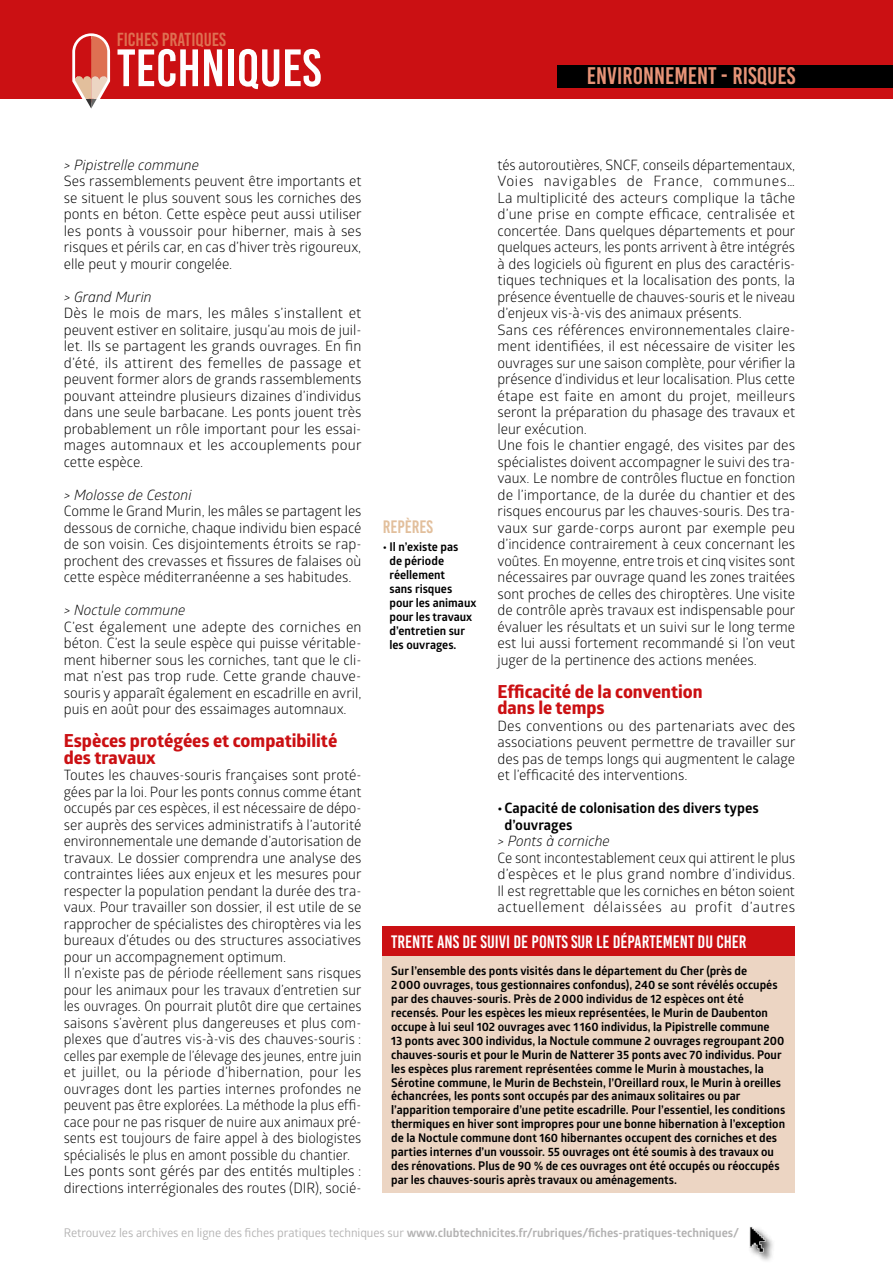
<style>
.page{position:relative;width:893px;height:1263px;background:#fff}
.page>*{position:absolute;margin:0;border:0;box-sizing:border-box;transform-origin:0 0}
.t1{font:52.5px "Bebas Kai";color:#fff}
.t2{font:24px "Bebas Kai";color:#e79377}
.t3{font:18.9px "Bebas Kai";color:#de7052}
.t4{font:700 18px/16.5px "Globerx";color:#cb1013}
.t5{font:18px "Bebas Kai";color:#fff}
.t6{font:18px "Bebas Kai";color:#e2bf9c}
.t7{font:14.25px/16.5px "Glober";color:#000;text-align:justify}
.t8{font:italic 14.25px "Glober";color:#000}
.t9{font:700 14.25px/16.5px "Glober";color:#000}
.t10{font:700 12px/14px "Glober";color:#000}
.t11{font:700 12px "Glober";letter-spacing:-.005em;color:#b3b2b2}
.s1{font-weight:400}
</style>
<div class="page">
<div style="left:0;top:0;width:893px;height:99px;background:#cb1013"></div>
<svg style="left:72px;top:33px;width:39px;height:76px"></svg>
<div style="left:557px;top:65px;width:336px;height:22px;background:#000"></div>
<div style="left:748px;top:1225px;width:28px;height:38px;background:#000;opacity:.75"></div>
<img style="left:748px;top:1225px;width:20px;height:33px">
<div style="left:383px;top:926px;width:412px;height:266px;background:#ecd5c3"></div>
<div style="left:383px;top:926px;width:412px;height:30px;background:#cb1013"></div>
<h3 class="t3" style="left:117px;top:29px;width:110px">FICHES PRATIQUES</h3>
<h1 class="t1" style="left:117px;top:40px;width:206px">TECHNIQUES</h1>
<h2 class="t2" style="left:587px;top:63px;width:210px">ENVIRONNEMENT - RISQUES</h2>
<p class="t8" style="left:64px;top:154px;width:137px">&gt; Pipistrelle commune</p>
<p class="t7" style="left:64px;top:172px;width:300px">Ses rassemblements peuvent être importants et se situent le plus souvent sous les corniches des ponts en béton. Cette espèce peut aussi utiliser les ponts à voussoir pour hiberner, mais à ses risques et périls car, en cas d’hiver très rigoureux, elle peut y mourir congelée.</p>
<p class="t8" style="left:64px;top:286px;width:90px">&gt; Grand Murin</p>
<p class="t7" style="left:64px;top:304px;width:299px">Dès le mois de mars, les mâles s’installent et peuvent estiver en solitaire, jusqu’au mois de juil&shy;let. Ils se partagent les grands ouvrages. En fin d’été, ils attirent des femelles de passage et peuvent former alors de grands rassemblements pouvant atteindre plusieurs dizaines d’individus dans une seule barbacane. Les ponts jouent très probablement un rôle important pour les essai&shy;mages automnaux et les accouplements pour cette espèce.</p>
<p class="t8" style="left:64px;top:484px;width:129px">&gt; Molosse de Cestoni</p>
<p class="t7" style="left:64px;top:502px;width:299px">Comme le Grand Murin, les mâles se partagent les dessous de corniche, chaque individu bien espacé de son voisin. Ces disjointements étroits se rap&shy;prochent des crevasses et fissures de falaises où cette espèce méditerranéenne a ses habitudes.</p>
<p class="t8" style="left:64px;top:600px;width:123px">&gt; Noctule commune</p>
<p class="t7" style="left:64px;top:618px;width:299px">C’est également une adepte des corniches en béton. C’est la seule espèce qui puisse véritable&shy;ment hiberner sous les corniches, tant que le cli&shy;mat n’est pas trop rude. Cette grande chauve&shy;souris y apparaît également en escadrille en avril, puis en août pour des essaimages automnaux.</p>
<p class="t4" style="left:64px;top:732px;width:275px">Espèces protégées et compatibilité des travaux</p>
<p class="t7" style="left:64px;top:766px;width:299px;text-align:left">Toutes les chauves-souris françaises sont proté&shy;gées par la loi. Pour les ponts connus comme étant occupés par ces espèces, il est nécessaire de dépo&shy;ser auprès des services administratifs à l’autorité environnementale une demande d’autorisation de travaux. Le dossier comprendra une analyse des contraintes liées aux enjeux et les mesures pour respecter la population pendant la durée des tra&shy;vaux. Pour travailler son dossier, il est utile de se rapprocher de spécialistes des chiroptères via les bureaux d’études ou des structures associatives pour un accompagnement optimum.<br>Il n’existe pas de période réellement sans risques pour les animaux pour les travaux d’entretien sur les ouvrages. On pourrait plutôt dire que certaines saisons s’avèrent plus dangereuses et plus com&shy;plexes que d’autres vis-à-vis des chauves-souris : celles par exemple de l’élevage des jeunes, entre juin et juillet, ou la période d’hibernation, pour les ouvrages dont les parties internes profondes ne peuvent pas être explorées. La méthode la plus effi&shy;cace pour ne pas risquer de nuire aux animaux pré&shy;sents est toujours de faire appel à des biologistes spécialisés le plus en amont possible du chantier.<br>Les ponts sont gérés par des entités multiples : directions interrégionales des routes (DIR), socié-</p>
<p class="t6" style="left:383px;top:517px;width:52px">REPÈRES</p>
<p class="t10" style="left:389px;top:539px;width:88px;text-indent:-7px">• Il n’existe pas<br>de période réellement<br>sans risques pour les animaux pour les travaux d’entretien sur les ouvrages.</p>
<p class="t7" style="left:497px;top:156px;width:299px;text-align:left">tés autoroutières, SNCF, conseils départementaux, Voies navigables de France, communes… La -multiplicité des acteurs complique la tâche d’une prise en compte efficace, centralisée et concertée. Dans quelques départements et pour quelques acteurs, les ponts arrivent à être intégrés à des logiciels où figurent en plus des caractéris&shy;tiques techniques et la localisation des ponts, la présence éventuelle de chauves-souris et le niveau d’enjeux vis-à-vis des animaux présents.<br>Sans ces références environnementales claire&shy;ment identifiées, il est nécessaire de visiter les ouvrages sur une saison complète, pour vérifier la présence d’individus et leur localisation. Plus cette étape est faite en amont du projet, meilleurs seront la préparation du phasage des travaux et leur exécution.<br>Une fois le chantier engagé, des visites par des spécialistes doivent accompagner le suivi des tra&shy;vaux. Le nombre de contrôles fluctue en fonction de l’importance, de la durée du chantier et des risques encourus par les chauves-souris. Des tra&shy;vaux sur garde-corps auront par exemple peu d’incidence contrairement à ceux concernant les voûtes. En moyenne, entre trois et cinq visites sont nécessaires par ouvrage quand les zones traitées sont proches de celles des chiroptères. Une visite de contrôle après travaux est indispensable pour évaluer les résultats et un suivi sur le long terme est lui aussi fortement recommandé si l’on veut juger de la pertinence des actions menées.</p>
<p class="t4" style="left:497px;top:683px;width:207px">Efficacité de la convention dans le temps</p>
<p class="t7" style="left:497px;top:717px;width:300px">Des conventions ou des partenariats avec des associations peuvent permettre de travailler sur des pas de temps longs qui augmentent le calage et l’efficacité des interventions.</p>
<p class="t9" style="left:504px;top:799px;width:256px;text-indent:-7px">•Capacité de colonisation des divers types d’ouvrages</p>
<p class="t8" style="left:497px;top:831px;width:114px">&gt; Ponts à corniche</p>
<p class="t7" style="left:497px;top:849px;width:299px">Ce sont incontestablement ceux qui attirent le plus d’espèces et le plus grand nombre d’individus.<br>Il est regrettable que les corniches en béton soient actuellement délaissées au profit d’autres</p>
<p class="t5" style="left:391px;top:932px;width:357px">TRENTE ANS DE SUIVI DE PONTS SUR LE DÉPARTEMENT DU CHER</p>
<p class="t10" style="left:391px;top:963px;width:395px">Sur l’ensemble des ponts visités dans le département du Cher (près de<br>2000 ouvrages, tous gestionnaires confondus), 240 se sont révélés occupés par des chauves-souris. Près de 2000 individus de 12 espèces ont été recensés. Pour les espèces les mieux représentées, le Murin de Daubenton occupe à lui seul 102 ouvrages avec 1 160 individus, la Pipistrelle commune<br>13 ponts avec 300 individus, la Noctule commune 2 ouvrages regroupant 200 chauves-souris et pour le Murin de Natterer 35 ponts avec 70 individus. Pour les espèces plus rarement représentées comme le Murin à moustaches, la Sérotine commune, le Murin de Bechstein, l’Oreillard roux, le Murin à oreilles échancrées, les ponts sont occupés par des animaux solitaires ou par l’apparition temporaire d’une petite escadrille. Pour l’essentiel, les conditions thermiques en hiver sont impropres pour une bonne hibernation à l’exception de la Noctule commune dont 160 hibernantes occupent des corniches et des parties internes d’un voussoir. 55 ouvrages ont été soumis à des travaux ou des rénovations. Plus de 90 % de ces ouvrages ont été occupés ou réoccupés par les chauves-souris après travaux ou aménagements.</p>
<p class="t11" style="left:64px;top:1224px;width:677px"><span class="s1">Retrouvez les archives en ligne des fiches pratiques techniques sur</span> www.clubtechnicites.fr/rubriques/fiches-pratiques-techniques/</p>
</div>
